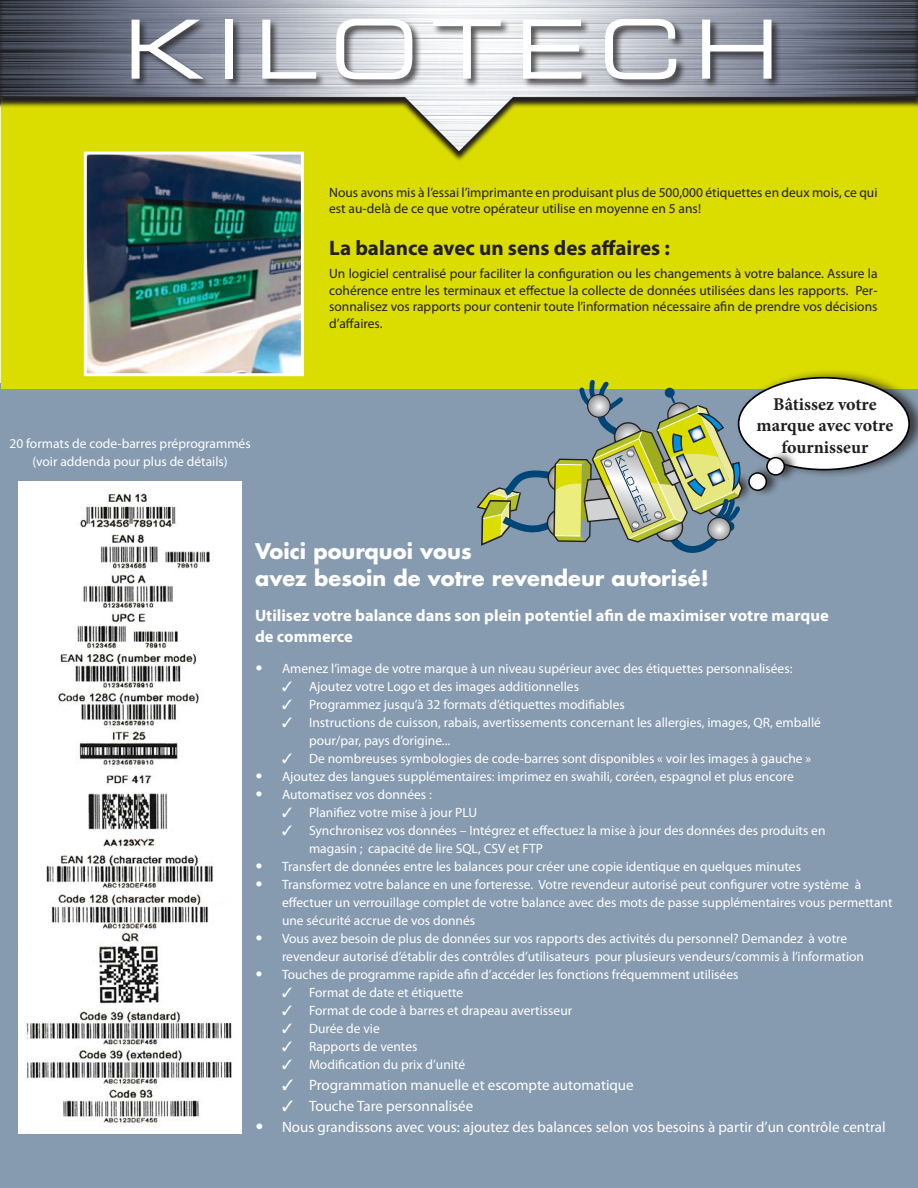
<style>
.page{position:relative;width:918px;height:1188px;background:#fff}
.page>*{position:absolute;margin:0;border:0;box-sizing:border-box;transform-origin:0 0}
.t1{font:81.6px "Eurostile Extended Two";letter-spacing:.16em;color:#fff}
.t2{font:700 21px/27px "Futura";color:#fff}
.t3{font:700 21px "Myriad Pro";color:#231f20}
.t4{font:700 18px/21.6px "Minion Pro";letter-spacing:-.005em;color:#231f20;text-align:center}
.t5{font:700 16.5px/21px "Myriad Pro";color:#fff}
.t6{font:15px "Myriad Pro";color:#fff}
.t7{font:13.5px/18px "Myriad Pro";color:#fff}
.t8{font:13.5px/16.5px "Myriad Pro";color:#231f20}
.s1{font-family:"Futura"}
</style>
<div class="page">
<div style="left:0;top:384px;width:918px;height:804px;background:#869baf"></div>
<div style="left:1px;top:96px;width:917px;height:292px;background:#dbdc00"></div>
<img style="left:88px;top:162px;width:212px;height:210px">
<div style="left:84px;top:152px;width:220px;height:224px;border:3px solid #fff"></div>
<div style="left:737px;top:368px;width:181px;height:111px;background:#231f20;opacity:.75"></div>
<div style="left:739px;top:378px;width:170px;height:92px;background:#fff;border-radius:50%"></div>
<div style="left:748px;top:465px;width:33px;height:34px;background:#231f20;opacity:.75"></div>
<div style="left:749px;top:473px;width:18px;height:17px;background:#fff;border-radius:50%"></div>
<div style="left:748px;top:472px;width:19px;height:19px;border:2px solid #000;border-radius:50%"></div>
<div style="left:766px;top:450px;width:33px;height:33px;background:#231f20;opacity:.75"></div>
<div style="left:767px;top:457px;width:18px;height:18px;background:#fff;border-radius:50%"></div>
<div style="left:766px;top:457px;width:19px;height:19px;border:2px solid #000;border-radius:50%"></div>
<div style="left:721px;top:471px;width:33px;height:33px;background:#231f20;opacity:.75"></div>
<svg style="left:475px;top:378px;width:268px;height:175px"></svg>
<svg style="left:4px;top:0;width:909px;height:162px"></svg>
<svg style="left:0;top:0;width:4px;height:162px"></svg>
<div style="left:130px;top:19px;width:652px;height:70px;background:#231f20;opacity:.75"></div>
<svg style="left:913px;top:0;width:5px;height:107px"></svg>
<img style="left:18px;top:482px;width:224px;height:652px">
<h1 class="t1" style="left:124px;top:-6px;width:657px">KILOTECH</h1>
<p class="t7" style="left:9px;top:435px;width:243px;text-align:center">20 formats de code-barres préprogrammés (voir addenda pour plus de détails)</p>
<p class="t8" style="left:329px;top:184px;width:550px">Nous avons mis à l’essai l’imprimante en produisant plus de 500,000 étiquettes en deux mois, ce qui est au-delà de ce que votre opérateur utilise en moyenne en 5 ans!</p>
<h2 class="t3" style="left:329px;top:234px;width:342px">La balance avec un sens des affaires :</h2>
<p class="t8" style="left:329px;top:265px;width:550px;text-align:justify">Un logiciel centralisé pour faciliter la configuration ou les changements à votre balance. Assure la cohérence entre les terminaux et effectue la collecte de données utilisées dans les rapports. Per&shy;sonnalisez vos rapports pour contenir toute l’information nécessaire afin de prendre vos décisions d’affaires.</p>
<h3 class="t4" style="left:757px;top:393px;width:138px">Bâtissez votre marque avec votre fournisseur</h3>
<h2 class="t2" style="left:255px;top:537px;width:455px">Voici pourquoi vous<br>avez besoin de votre revendeur autorisé!</h2>
<p class="t5" style="left:255px;top:604px;width:575px">Utilisez votre balance dans son plein potentiel afin de maximiser votre marque de commerce</p>
<p class="t7" style="left:255px;top:659px;width:539px"><span class="s1">•</span> Amenez l’image de votre marque à un niveau supérieur avec des étiquettes personnalisées:</p>
<p class="t7" style="left:282px;top:677px;width:298px">✓ Ajoutez votre Logo et des images additionnelles</p>
<p class="t7" style="left:282px;top:695px;width:344px">✓ Programmez jusqu’à 32 formats d’étiquettes modifiables</p>
<p class="t7" style="left:309px;top:713px;width:513px;text-indent:-27px">✓ Instructions de cuisson, rabais, avertissements concernant les allergies, images, QR, emballé pour/par, pays d’origine...</p>
<p class="t7" style="left:282px;top:749px;width:531px">✓ De nombreuses symbologies de code-barres sont disponibles « voir les images à gauche »</p>
<p class="t7" style="left:255px;top:767px;width:540px"><span class="s1">•</span> Ajoutez des langues supplémentaires: imprimez en swahili, coréen, espagnol et plus encore</p>
<p class="t7" style="left:255px;top:785px;width:178px"><span class="s1">•</span> Automatisez vos données :</p>
<p class="t7" style="left:282px;top:803px;width:197px">✓ Planifiez votre mise à jour PLU</p>
<p class="t7" style="left:309px;top:821px;width:518px;text-indent:-27px">✓ Synchronisez vos données – Intégrez et effectuez la mise à jour des données des produits en magasin ; capacité de lire SQL, CSV et FTP</p>
<p class="t7" style="left:255px;top:857px;width:547px"><span class="s1">•</span> Transfert de données entre les balances pour créer une copie identique en quelques minutes</p>
<p class="t7" style="left:282px;top:875px;width:612px;text-indent:-27px"><span class="s1">•</span> Transformez votre balance en une forteresse. Votre revendeur autorisé peut configurer votre système à effectuer un verrouillage complet de votre balance avec des mots de passe supplémentaires vous permettant une sécurité accrue de vos donnés</p>
<p class="t7" style="left:282px;top:929px;width:584px;text-indent:-27px"><span class="s1">•</span> Vous avez besoin de plus de données sur vos rapports des activités du personnel? Demandez à votre revendeur autorisé d’établir des contrôles d’utilisateurs pour plusieurs vendeurs/commis à l’information</p>
<p class="t7" style="left:255px;top:965px;width:485px"><span class="s1">•</span> Touches de programme rapide afin d’accéder les fonctions fréquemment utilisées</p>
<p class="t7" style="left:282px;top:983px;width:183px">✓ Format de date et étiquette</p>
<p class="t7" style="left:282px;top:1001px;width:292px">✓ Format de code à barres et drapeau avertisseur</p>
<p class="t7" style="left:282px;top:1019px;width:99px">✓ Durée de vie</p>
<p class="t7" style="left:282px;top:1037px;width:137px">✓ Rapports de ventes</p>
<p class="t7" style="left:282px;top:1055px;width:185px">✓ Modification du prix d’unité</p>
<p class="t6" style="left:282px;top:1076px;width:353px">✓ Programmation manuelle et escompte automatique</p>
<p class="t6" style="left:282px;top:1097px;width:193px">✓ Touche Tare personnalisée</p>
<p class="t6" style="left:255px;top:1118px;width:632px"><span class="s1">•</span> Nous grandissons avec vous: ajoutez des balances selon vos besoins à partir d’un contrôle central</p>
</div>
